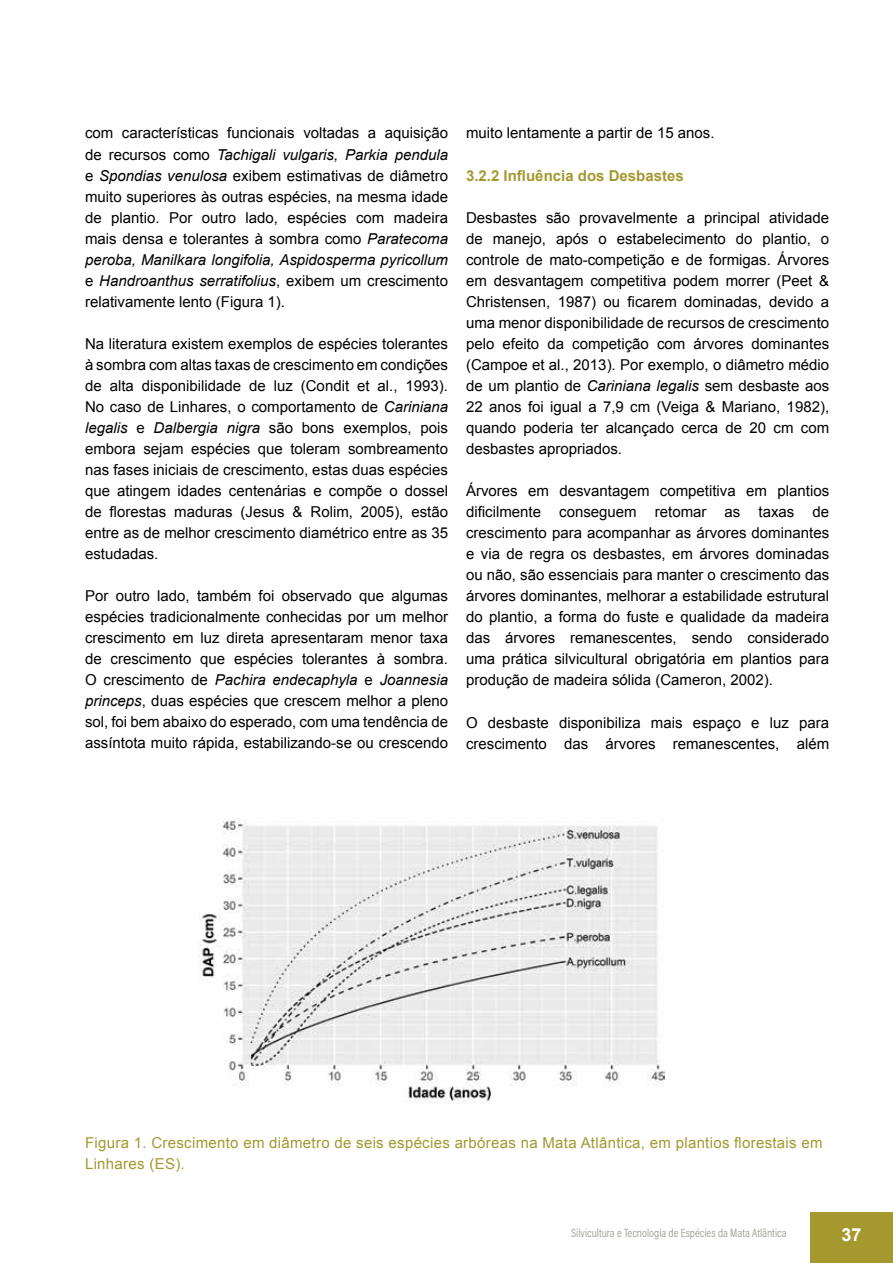
<style>
.page{position:relative;width:893px;height:1263px;background:#fff}
.page>*{position:absolute;margin:0;border:0;box-sizing:border-box;transform-origin:0 0}
.t1{font:700 18px "Arial";color:#fff}
.t2{font:15px/21px "Arial";color:#000;text-align:justify}
.t3{font:15px/21px "Arial";letter-spacing:.02em;color:#a4982f}
.t4{font:700 15px "Arial";color:#a4982f}
.t5{font:300 12px "Acumin Pro Cond";color:#94948b}
.s1{font-style:italic}
</style>
<div class="page">
<div style="left:810px;top:1212px;width:83px;height:51px;background:#a4982f"></div>
<img style="left:199px;top:818px;width:466px;height:286px">
<p class="t2" style="left:85px;top:123px;width:365px">com características funcionais voltadas a aquisição de recursos como <span class="s1">Tachigali vulgaris, Parkia pendula </span>e <span class="s1">Spondias venulosa</span> exibem estimativas de diâmetro muito superiores às outras espécies, na mesma idade de plantio. Por outro lado, espécies com madeira mais densa e tolerantes à sombra como <span class="s1">Paratecoma peroba, Manilkara longifolia, Aspidosperma pyricollum </span>e <span class="s1">Handroanthus serratifolius</span>, exibem um crescimento relativamente lento (Figura 1).</p>
<p class="t2" style="left:85px;top:333px;width:365px">Na literatura existem exemplos de espécies tolerantes à sombra com altas taxas de crescimento em condições de alta disponibilidade de luz (Condit et al., 1993).<br>No caso de Linhares, o comportamento de <span class="s1">Cariniana legalis</span> e <span class="s1">Dalbergia nigra</span> são bons exemplos, pois embora sejam espécies que toleram sombreamento nas fases iniciais de crescimento, estas duas espécies que atingem idades centenárias e compõe o dossel de florestas maduras (Jesus &amp; Rolim, 2005), estão entre as de melhor crescimento diamétrico entre as 35 estudadas.</p>
<p class="t2" style="left:85px;top:585px;width:365px">Por outro lado, também foi observado que algumas espécies tradicionalmente conhecidas por um melhor crescimento em luz direta apresentaram menor taxa de crescimento que espécies tolerantes à sombra.<br>O crescimento de <span class="s1">Pachira endecaphyla</span> e <span class="s1">Joannesia princeps</span>, duas espécies que crescem melhor a pleno sol, foi bem abaixo do esperado, com uma tendência de assíntota muito rápida, estabilizando-se ou crescendo</p>
<p class="t2" style="left:466px;top:123px;width:250px">muito lentamente a partir de 15 anos.</p>
<p class="t4" style="left:466px;top:166px;width:219px">3.2.2 Influência dos Desbastes</p>
<p class="t2" style="left:466px;top:207px;width:365px">Desbastes são provavelmente a principal atividade de manejo, após o estabelecimento do plantio, o controle de mato-competição e de formigas. Árvores em desvantagem competitiva podem morrer (Peet &amp; Christensen, 1987) ou ficarem dominadas, devido a uma menor disponibilidade de recursos de crescimento pelo efeito da competição com árvores dominantes (Campoe et al., 2013). Por exemplo, o diâmetro médio de um plantio de <span class="s1">Cariniana legalis</span> sem desbaste aos 22 anos foi igual a 7,9 cm (Veiga &amp; Mariano, 1982), quando poderia ter alcançado cerca de 20 cm com desbastes apropriados.</p>
<p class="t2" style="left:466px;top:481px;width:365px">Árvores em desvantagem competitiva em plantios dificilmente conseguem retomar as taxas de crescimento para acompanhar as árvores dominantes e via de regra os desbastes, em árvores dominadas ou não, são essenciais para manter o crescimento das árvores dominantes, melhorar a estabilidade estrutural do plantio, a forma do fuste e qualidade da madeira das árvores remanescentes, sendo considerado uma prática silvicultural obrigatória em plantios para produção de madeira sólida (Cameron, 2002).</p>
<p class="t2" style="left:466px;top:712px;width:365px">O desbaste disponibiliza mais espaço e luz para crescimento das árvores remanescentes, além</p>
<p class="t3" style="left:85px;top:1132px;width:739px">Figura 1. Crescimento em diâmetro de seis espécies arbóreas na Mata Atlântica, em plantios florestais em<br>Linhares (ES).</p>
<p class="t5" style="left:571px;top:1225px;width:217px">Silvicultura e Tecnologia de Espécies da Mata Atlântica</p>
<p class="t1" style="left:841px;top:1223px;width:22px">37</p>
</div>
